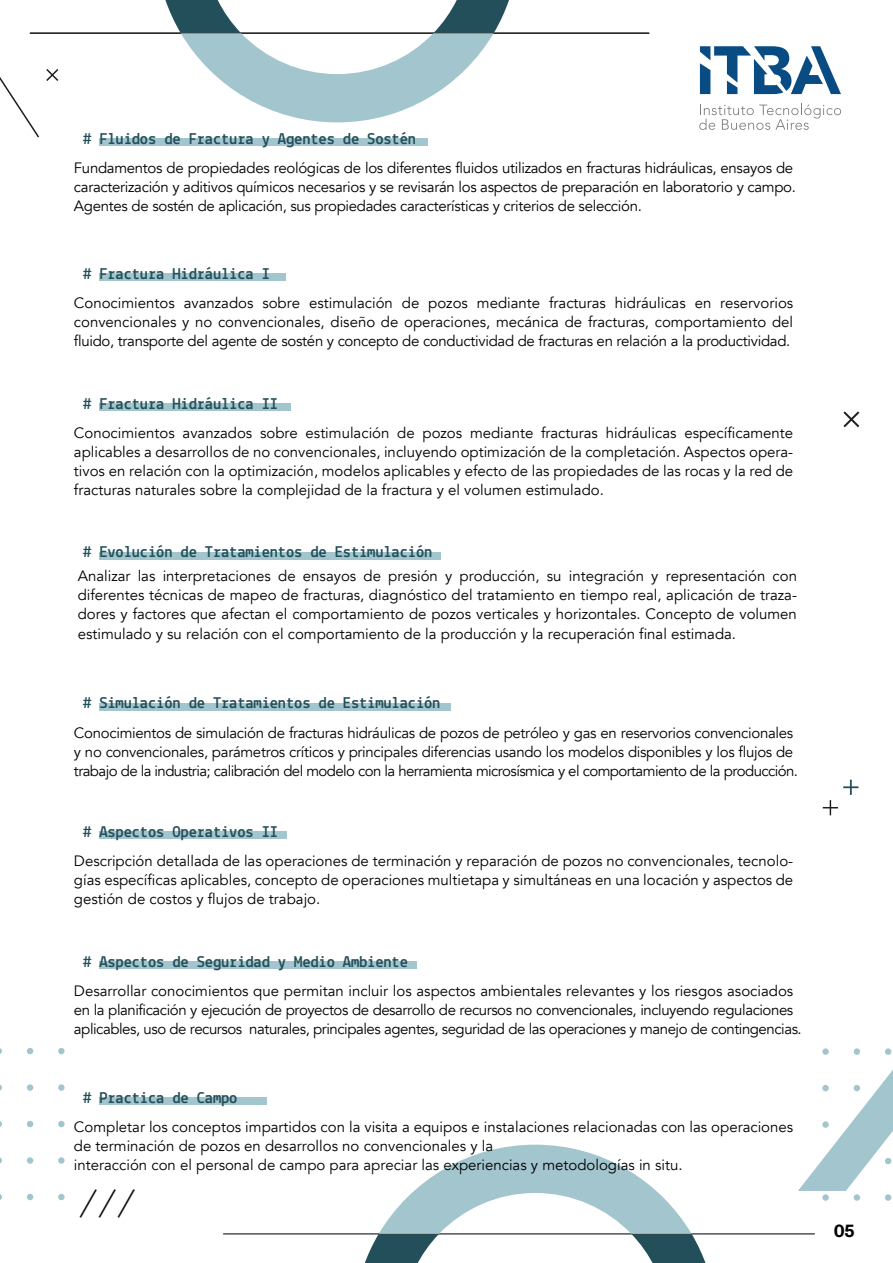
<style>
.page{position:relative;width:893px;height:1263px;background:#fff}
.page>*{position:absolute;margin:0;border:0;box-sizing:border-box;transform-origin:0 0}
.t1{font:38.1px "Lekton";color:#12100b}
.t2{font:700 18px "Monument Grotesk";color:#000}
.t3{font:700 16.5px "Lekton";letter-spacing:-.01em;color:#224f59}
.t4{font:15px/19.2px "Avenir";letter-spacing:-.02em;color:#000;text-align:justify}
.t5{font:15px/19.2px "Avenir";color:#000}
</style>
<div class="page">
<svg style="left:0;top:1157px;width:2px;height:7px"></svg>
<svg style="left:27px;top:1194px;width:6px;height:6px"></svg>
<div style="left:27px;top:1157px;width:6px;height:7px;background:#a3c5ce;border-radius:50%"></div>
<svg style="left:27px;top:1121px;width:6px;height:6px"></svg>
<div style="left:58px;top:1194px;width:7px;height:6px;background:#a3c5ce;border-radius:50%"></div>
<div style="left:58px;top:1157px;width:7px;height:7px;background:#a3c5ce;border-radius:50%"></div>
<div style="left:58px;top:1121px;width:7px;height:6px;background:#a3c5ce;border-radius:50%"></div>
<svg style="left:0;top:1084px;width:2px;height:7px"></svg>
<div style="left:27px;top:1084px;width:6px;height:7px;background:#a3c5ce;border-radius:50%"></div>
<svg style="left:27px;top:1048px;width:6px;height:6px"></svg>
<div style="left:58px;top:1084px;width:7px;height:7px;background:#a3c5ce;border-radius:50%"></div>
<div style="left:58px;top:1048px;width:7px;height:6px;background:#a3c5ce;border-radius:50%"></div>
<svg style="left:700px;top:46px;width:141px;height:48px"></svg>
<svg style="left:699px;top:104px;width:142px;height:26px"></svg>
<svg style="left:843px;top:411px;width:17px;height:17px"></svg>
<svg style="left:363px;top:1145px;width:344px;height:118px"></svg>
<hr style="left:223px;top:1233px;width:592px;height:1px;background:#1d1d1b">
<svg style="left:0;top:69px;width:59px;height:69px"></svg>
<svg style="left:823px;top:780px;width:35px;height:35px"></svg>
<div style="left:822px;top:1194px;width:7px;height:7px;background:#a3c5ce;border-radius:50%"></div>
<div style="left:854px;top:1194px;width:6px;height:7px;background:#a3c5ce;border-radius:50%"></div>
<div style="left:885px;top:1194px;width:6px;height:7px;background:#a3c5ce;border-radius:50%"></div>
<svg style="left:798px;top:1048px;width:95px;height:143px"></svg>
<div style="left:885px;top:1048px;width:6px;height:7px;background:#a3c5ce;border-radius:50%"></div>
<div style="left:99px;top:139px;width:328px;height:7px;background:#a3c5ce"></div>
<div style="left:99px;top:274px;width:187px;height:7px;background:#a3c5ce"></div>
<div style="left:99px;top:404px;width:192px;height:7px;background:#a3c5ce"></div>
<div style="left:99px;top:553px;width:342px;height:7px;background:#a3c5ce"></div>
<div style="left:99px;top:703px;width:351px;height:7px;background:#a3c5ce"></div>
<div style="left:99px;top:832px;width:187px;height:7px;background:#a3c5ce"></div>
<svg style="left:165px;top:0;width:344px;height:122px"></svg>
<hr style="left:30px;top:33px;width:619px;height:1px;background:#1d1d1b">
<div style="left:99px;top:1097px;width:168px;height:8px;background:#a3c5ce"></div>
<div style="left:99px;top:962px;width:318px;height:7px;background:#a3c5ce"></div>
<p class="t3" style="left:83px;top:128px;width:334px"># Fluidos de Fractura y Agentes de Sostén</p>
<p class="t4" style="left:74px;top:158px;width:723px;text-align:left">Fundamentos de propiedades reológicas de los diferentes fluidos utilizados en fracturas hidráulicas, ensayos de caracterización y aditivos químicos necesarios y se revisarán los aspectos de preparación en laboratorio y campo.<br>Agentes de sostén de aplicación, sus propiedades características y criterios de selección.</p>
<p class="t3" style="left:83px;top:263px;width:188px"># Fractura Hidráulica I</p>
<p class="t4" style="left:74px;top:293px;width:721px">Conocimientos avanzados sobre estimulación de pozos mediante fracturas hidráulicas en reservorios convencionales y no convencionales, diseño de operaciones, mecánica de fracturas, comportamiento del fluido, transporte del agente de sostén y concepto de conductividad de fracturas en relación a la productividad.</p>
<p class="t3" style="left:83px;top:393px;width:196px"># Fractura Hidráulica II</p>
<p class="t4" style="left:74px;top:423px;width:721px">Conocimientos avanzados sobre estimulación de pozos mediante fracturas hidráulicas específicamente aplicables a desarrollos de no convencionales, incluyendo optimización de la completación. Aspectos opera&shy;tivos en relación con la optimización, modelos aplicables y efecto de las propiedades de las rocas y la red de fracturas naturales sobre la complejidad de la fractura y el volumen estimulado.</p>
<p class="t3" style="left:83px;top:542px;width:351px"># Evolución de Tratamientos de Estimulación</p>
<p class="t4" style="left:78px;top:566px;width:721px">Analizar las interpretaciones de ensayos de presión y producción, su integración y representación con diferentes técnicas de mapeo de fracturas, diagnóstico del tratamiento en tiempo real, aplicación de traza&shy;dores y factores que afectan el comportamiento de pozos verticales y horizontales. Concepto de volumen estimulado y su relación con el comportamiento de la producción y la recuperación final estimada.</p>
<p class="t3" style="left:83px;top:693px;width:359px"># Simulación de Tratamientos de Estimulación</p>
<p class="t4" style="left:74px;top:723px;width:726px;text-align:left">Conocimientos de simulación de fracturas hidráulicas de pozos de petróleo y gas en reservorios convencionales y no convencionales, parámetros críticos y principales diferencias usando los modelos disponibles y los flujos de trabajo de la industria; calibración del modelo con la herramienta microsísmica y el comportamiento de la producción.</p>
<p class="t3" style="left:83px;top:821px;width:196px"># Aspectos Operativos II</p>
<p class="t4" style="left:74px;top:851px;width:721px">Descripción detallada de las operaciones de terminación y reparación de pozos no convencionales, tecnolo&shy;gías específicas aplicables, concepto de operaciones multietapa y simultáneas en una locación y aspectos de gestión de costos y flujos de trabajo.</p>
<p class="t3" style="left:83px;top:951px;width:326px"># Aspectos de Seguridad y Medio Ambiente</p>
<p class="t4" style="left:74px;top:981px;width:729px;text-align:left">Desarrollar conocimientos que permitan incluir los aspectos ambientales relevantes y los riesgos asociados en la planificación y ejecución de proyectos de desarrollo de recursos no convencionales, incluyendo regulaciones aplicables, uso de recursos naturales, principales agentes, seguridad de las operaciones y manejo de contingencias.</p>
<p class="t3" style="left:83px;top:1087px;width:156px"># Practica de Campo</p>
<p class="t5" style="left:74px;top:1117px;width:721px">Completar los conceptos impartidos con la visita a equipos e instalaciones relacionadas con las operaciones de terminación de pozos en desarrollos no convencionales y la<br>interacción con el personal de campo para apreciar las experiencias y metodologías in situ.</p>
<h1 class="t1" style="left:79px;top:1181px;width:59px">///</h1>
<p class="t2" style="left:834px;top:1218px;width:22px">05</p>
</div>
